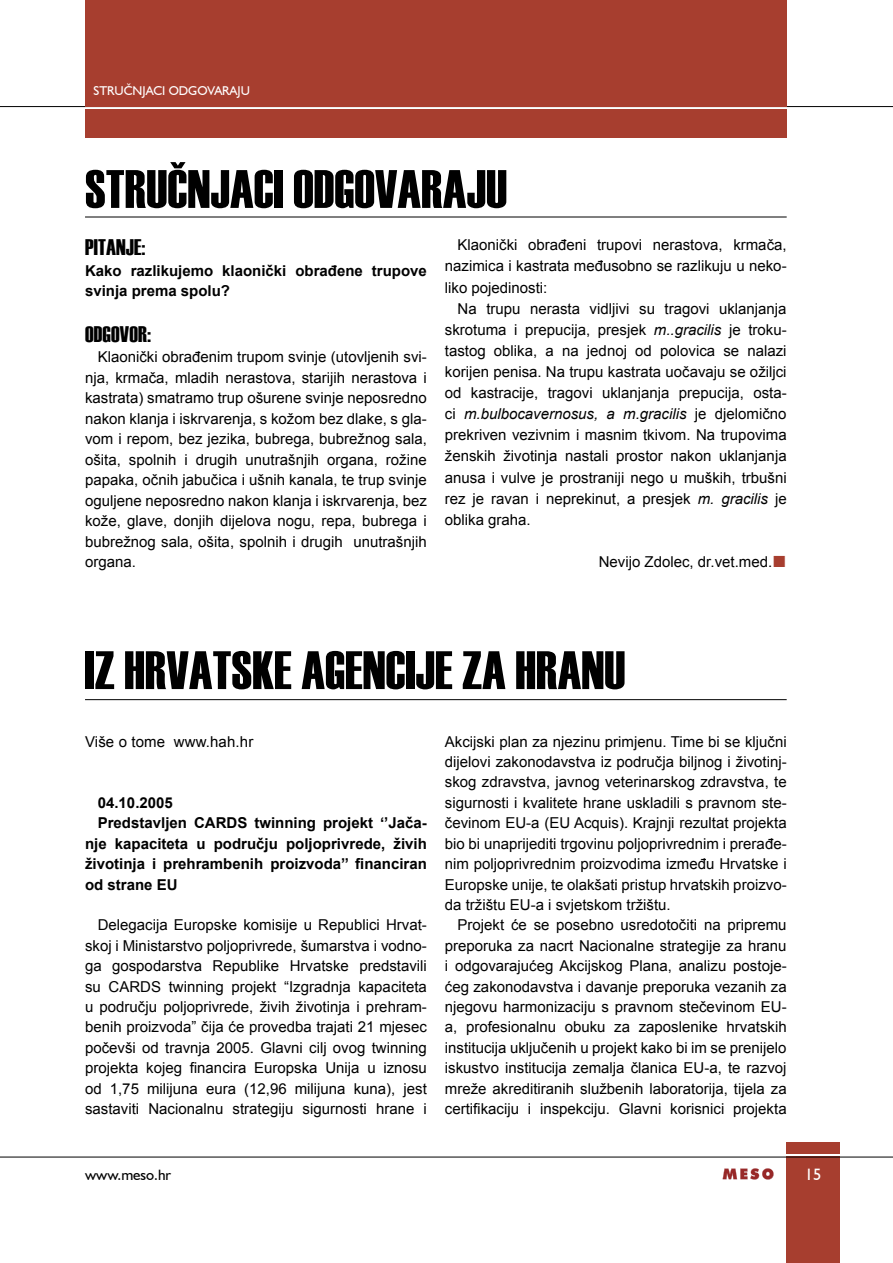
<style>
.page{position:relative;width:893px;height:1263px;background:#fff}
.page>*{position:absolute;margin:0;border:0;box-sizing:border-box;transform-origin:0 0}
.naslov_glavni{font:54px "Haettenschweiler";color:#000}
.naslov_u_tekstu{font:22.5px "Haettenschweiler";letter-spacing:.01em;color:#000}
.t1{font:16.5px "Humanist 521 BT";color:#fff}
.tekst{font:15px/20.4px "Arial";color:#000;text-align:justify}
.tekst-2{font:700 15px/20.4px "Arial";color:#000;text-align:justify}
.naslov_u_tekstu-2{font:700 15px/20.5px "Arial";color:#000}
.naslov_u_tekstu-3{font:15px "Arial";letter-spacing:.01em;color:#000}
.t2{font:15px "Humanist 521 BT";color:#000}
.tekst-3{font:12.75px "Humanist 521 BT";color:#fff}
.s1{font-style:italic}
.s2{font-size:24px;color:#a73e2f}
</style>
<div class="page">
<svg style="left:723px;top:1168px;width:51px;height:11px"></svg>
<hr style="left:0;top:106px;width:893px;height:1px;background:#000">
<div style="left:85px;top:0;width:702px;height:107px;background:#a73e2f"></div>
<div style="left:787px;top:1157px;width:53px;height:106px;background:#a73e2f"></div>
<hr style="left:0;top:1157px;width:893px;height:1px;background:#000">
<div style="left:787px;top:1143px;width:53px;height:11px;background:#a73e2f"></div>
<div style="left:85px;top:110px;width:702px;height:28px;background:#a73e2f"></div>
<hr style="left:85px;top:217px;width:702px;height:1px;background:#000">
<hr style="left:85px;top:699px;width:702px;height:1px;background:#000">
<p class="tekst-3" style="left:94px;top:83px;width:158px">STRUČNJACI ODGOVARAJU</p>
<p class="naslov_glavni" style="left:85px;top:152px;width:424px">STRUČNJACI ODGOVARAJU</p>
<p class="naslov_u_tekstu" style="left:85px;top:232px;width:62px">PITANJE:</p>
<p class="naslov_u_tekstu-2" style="left:85px;top:261px;width:343px">Kako razlikujemo klaonički obrađene trupove svinja prema spolu?</p>
<p class="naslov_u_tekstu" style="left:85px;top:318px;width:67px">ODGOVOR:</p>
<p class="tekst" style="left:85px;top:347px;width:343px;text-indent:13px">Klaonički obrađenim trupom svinje (utovljenih svi&shy;nja, krmača, mladih nerastova, starijih nerastova i kastrata) smatramo trup ošurene svinje neposredno nakon klanja i iskrvarenja, s kožom bez dlake, s gla&shy;vom i repom, bez jezika, bubrega, bubrežnog sala, ošita, spolnih i drugih unutrašnjih organa, rožine papaka, očnih jabučica i ušnih kanala, te trup svinje oguljene neposredno nakon klanja i iskrvarenja, bez kože, glave, donjih dijelova nogu, repa, bubrega i bubrežnog sala, ošita, spolnih i drugih unutrašnjih organa.</p>
<p class="tekst" style="left:445px;top:235px;width:343px;line-height:21.1px;text-indent:13px">Klaonički obrađeni trupovi nerastova, krmača, nazimica i kastrata međusobno se razlikuju u neko&shy;liko pojedinosti:</p>
<p class="tekst" style="left:445px;top:298px;width:343px;line-height:21.1px;text-indent:13px">Na trupu nerasta vidljivi su tragovi uklanjanja skrotuma i prepucija, presjek <span class="s1">m..gracilis</span> je troku&shy;tastog oblika, a na jednoj od polovica se nalazi korijen penisa. Na trupu kastrata uočavaju se ožiljci od kastracije, tragovi uklanjanja prepucija, osta&shy;ci <span class="s1">m.bulbocavernosus, a m.gracilis</span> je djelomično prekriven vezivnim i masnim tkivom. Na trupovima ženskih životinja nastali prostor nakon uklanjanja anusa i vulve je prostraniji nego u muških, trbušni rez je ravan i neprekinut, a presjek <span class="s1">m. gracilis</span> je oblika graha.</p>
<p class="tekst" style="left:599px;top:552px;width:189px">Nevijo Zdolec, dr.vet.med.<span class="s2">■</span></p>
<p class="naslov_glavni" style="left:85px;top:633px;width:542px">IZ HRVATSKE AGENCIJE ZA HRANU</p>
<p class="naslov_u_tekstu-3" style="left:85px;top:731px;width:170px">Više o tome www.hah.hr</p>
<p class="tekst-2" style="left:98px;top:793px;width:77px">04.10.2005</p>
<p class="tekst-2" style="left:85px;top:813px;width:343px;text-indent:13px">Predstavljen CARDS twinning projekt ‘’Jača&shy;nje kapaciteta u području poljoprivrede, živih životinja i prehrambenih proizvoda’’ financiran od strane EU</p>
<p class="tekst" style="left:85px;top:915px;width:343px;text-indent:13px">Delegacija Europske komisije u Republici Hrvat&shy;skoj i Ministarstvo poljoprivrede, šumarstva i vodno&shy;ga gospodarstva Republike Hrvatske predstavili su CARDS twinning projekt “Izgradnja kapaciteta u području poljoprivrede, živih životinja i prehram&shy;benih proizvoda” čija će provedba trajati 21 mjesec počevši od travnja 2005. Glavni cilj ovog twinning projekta kojeg financira Europska Unija u iznosu od 1,75 milijuna eura (12,96 milijuna kuna), jest sastaviti Nacionalnu strategiju sigurnosti hrane i</p>
<p class="tekst" style="left:445px;top:731px;width:343px">Akcijski plan za njezinu primjenu. Time bi se ključni dijelovi zakonodavstva iz područja biljnog i životinj&shy;skog zdravstva, javnog veterinarskog zdravstva, te sigurnosti i kvalitete hrane uskladili s pravnom ste&shy;čevinom EU-a (EU Acquis). Krajnji rezultat projekta bio bi unaprijediti trgovinu poljoprivrednim i prerađe&shy;nim poljoprivrednim proizvodima između Hrvatske i Europske unije, te olakšati pristup hrvatskih proizvo&shy;da tržištu EU-a i svjetskom tržištu.</p>
<p class="tekst" style="left:445px;top:915px;width:343px;text-indent:13px">Projekt će se posebno usredotočiti na pripremu preporuka za nacrt Nacionalne strategije za hranu i odgovarajućeg Akcijskog Plana, analizu postoje&shy;ćeg zakonodavstva i davanje preporuka vezanih za njegovu harmonizaciju s pravnom stečevinom EU&shy;a, profesionalnu obuku za zaposlenike hrvatskih institucija uključenih u projekt kako bi im se prenijelo iskustvo institucija zemalja članica EU-a, te razvoj mreže akreditiranih službenih laboratorija, tijela za certifikaciju i inspekciju. Glavni korisnici projekta</p>
<p class="t2" style="left:85px;top:1165px;width:88px">www.meso.hr</p>
<p class="t1" style="left:805px;top:1164px;width:18px">15</p>
</div>
